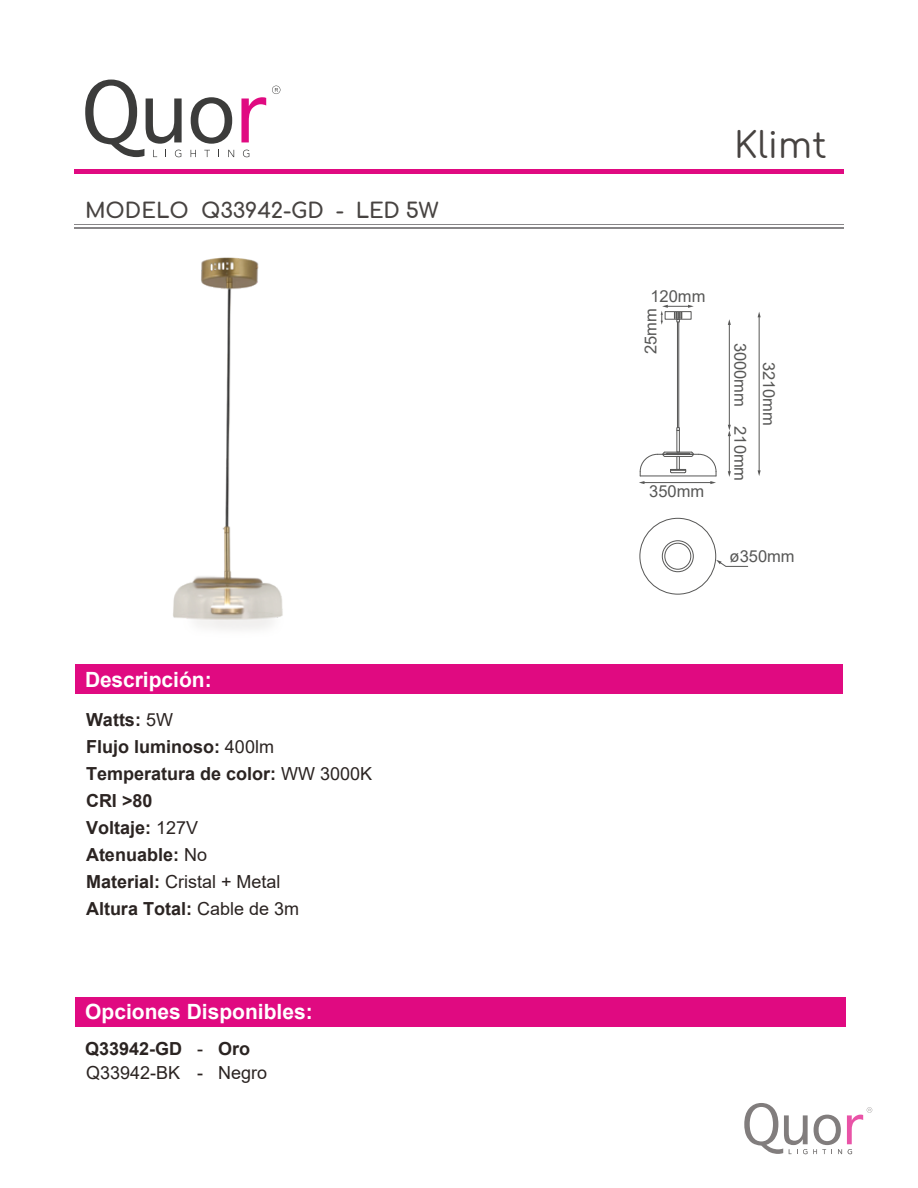
<style>
.page{position:relative;width:918px;height:1188px;background:#fff}
.page>*{position:absolute;margin:0;border:0;box-sizing:border-box;transform-origin:0 0}
.t1{font:36px "Comfortaa";color:#474341}
.t2{font:700 21px "Arial";color:#fff}
.t3{font:700 21px "Comfortaa";letter-spacing:-.005em;color:#474341}
.t4{font:700 18px/27px "Arial";color:#2b2422}
.t5{font:18px/23.4px "Arial";color:#2b2422}
.t6{font:16.5px "Arial";color:#575756}
.s1{font-weight:400}
.s2{color:#2c2422}
.s3{font-weight:700}
</style>
<div class="page">
<hr style="left:74px;top:169px;width:770px;height:4px;background:#e00a81">
<hr style="left:74px;top:227px;width:770px;height:1px;background:#888688">
<hr style="left:74px;top:224px;width:770px;height:1px;background:#888688">
<div style="left:75px;top:665px;width:768px;height:29px;background:#e00a81"></div>
<svg style="left:241px;top:97px;width:25px;height:45px"></svg>
<svg style="left:191px;top:97px;width:41px;height:47px"></svg>
<svg style="left:85px;top:80px;width:97px;height:77px"></svg>
<svg style="left:191px;top:150px;width:5px;height:7px"></svg>
<svg style="left:204px;top:150px;width:6px;height:7px"></svg>
<svg style="left:228px;top:150px;width:6px;height:7px"></svg>
<svg style="left:243px;top:150px;width:6px;height:7px"></svg>
<svg style="left:272px;top:86px;width:8px;height:8px"></svg>
<div style="left:75px;top:997px;width:771px;height:29px;background:#e00a81"></div>
<svg style="left:744px;top:1103px;width:128px;height:51px"></svg>
<div style="left:676px;top:430px;width:4px;height:22px;border:1px solid #575756"></div>
<svg style="left:676px;top:427px;width:4px;height:4px"></svg>
<hr style="left:678px;top:322px;width:1px;height:106px;background:#575756">
<hr style="left:677px;top:322px;width:1px;height:106px;background:#575756">
<div style="left:662px;top:540px;width:32px;height:32px;border:1px solid #575756;border-radius:50%"></div>
<div style="left:664px;top:543px;width:27px;height:27px;border:1px solid #575756;border-radius:50%"></div>
<div style="left:640px;top:518px;width:76px;height:77px;border:1px solid #575756;border-radius:50%"></div>
<hr style="left:759px;top:316px;width:1px;height:155px;background:#575756">
<svg style="left:758px;top:470px;width:3px;height:6px"></svg>
<svg style="left:716px;top:560px;width:33px;height:7px"></svg>
<svg style="left:639px;top:451px;width:78px;height:33px"></svg>
<hr style="left:729px;top:435px;width:1px;height:37px;background:#575756">
<svg style="left:728px;top:471px;width:3px;height:6px"></svg>
<hr style="left:729px;top:324px;width:1px;height:102px;background:#575756">
<svg style="left:728px;top:319px;width:3px;height:6px"></svg>
<svg style="left:728px;top:425px;width:3px;height:11px"></svg>
<img style="left:173px;top:257px;width:110px;height:373px">
<svg style="left:661px;top:305px;width:33px;height:20px"></svg>
<p class="t3" style="left:85px;top:191px;width:355px">MODELO Q33942-GD - LED 5W</p>
<p class="t2" style="left:85px;top:665px;width:128px">Descripción:</p>
<p class="t4" style="left:86px;top:707px;width:288px">Watts: <span class="s1">5W<br></span>Flujo luminoso: <span class="s1">400lm<br></span>Temperatura de color: <span class="s1">WW 3000K<br></span><span class="s2">CRI &gt;80<br></span>Voltaje: <span class="s1">127V<br></span>Atenuable: <span class="s1">No<br></span>Material: <span class="s1">Cristal + Metal<br></span>Altura Total: <span class="s1">Cable de 3m</span></p>
<p class="t2" style="left:85px;top:997px;width:229px">Opciones Disponibles:</p>
<p class="t5" style="left:85px;top:1037px;width:184px"><span class="s3">Q33942-GD</span> - <span class="s3">Oro<br></span>Q33942-BK - Negro</p>
<h1 class="t1" style="left:734px;top:113px;width:94px">Klimt</h1>
<p class="t6" style="left:650px;top:285px;width:57px">120mm</p>
<p class="t6" style="left:639px;top:354px;width:47px;rotate:-90deg">25mm</p>
<p class="t6" style="left:649px;top:480px;width:57px">350mm</p>
<p class="t6" style="left:752px;top:343px;width:66px;rotate:90deg">3000mm</p>
<p class="t6" style="left:752px;top:426px;width:57px;rotate:90deg">210mm</p>
<p class="t6" style="left:780px;top:362px;width:66px;rotate:90deg">3210mm</p>
<p class="t6" style="left:730px;top:545px;width:67px">ø350mm</p>
</div>
